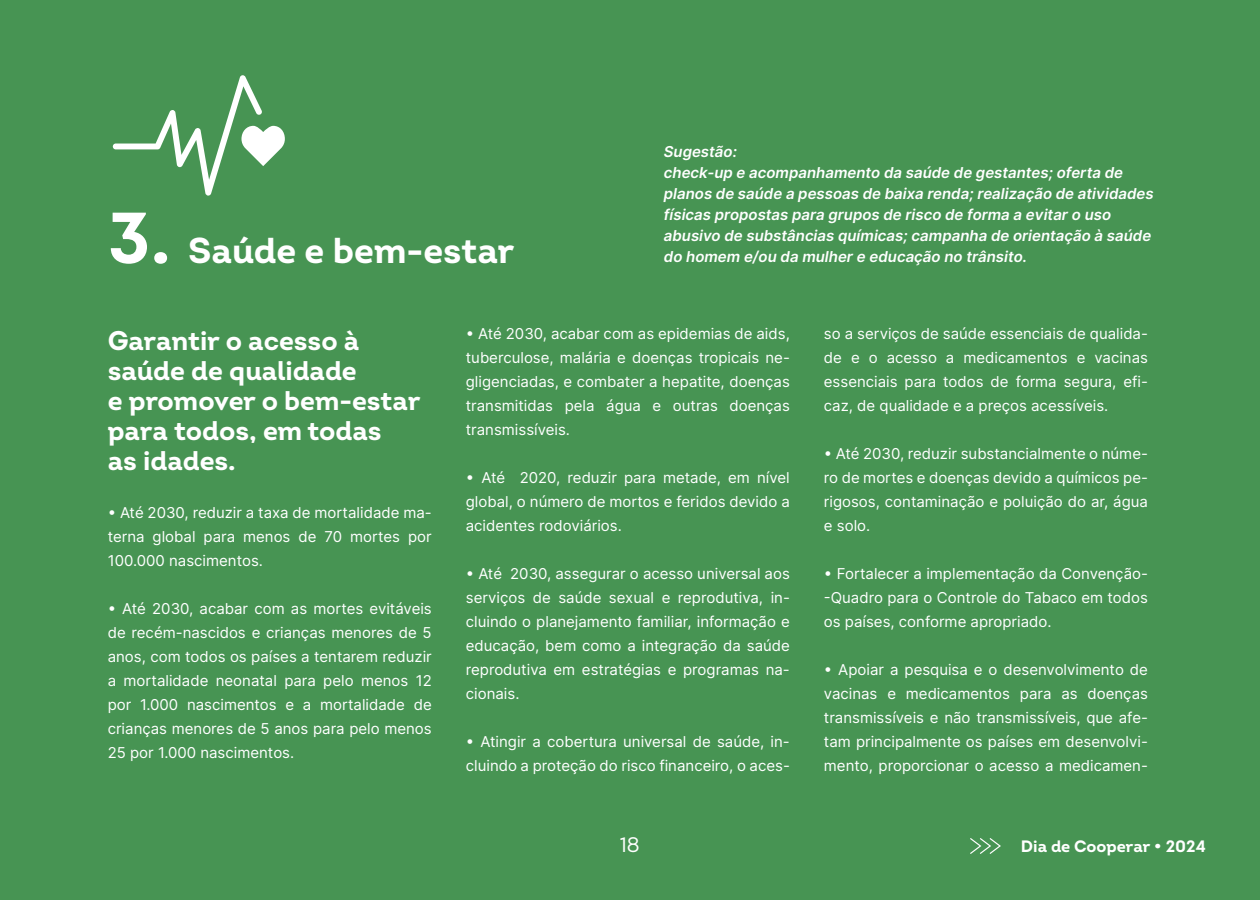
<style>
.page{position:relative;width:1260px;height:900px;background:#479453}
.page>*{position:absolute;margin:0;border:0;box-sizing:border-box;transform-origin:0 0}
.t1{font:700 36px "Intro";color:#fff}
.t2{font:700 27px/30px "Intro";color:#fff}
.t3{font:21px "Intro";color:#fff}
.t4{font:700 16.5px "Intro";color:#fff}
.t5{font:15px/24px "Inter";color:#fff;text-align:justify}
.t6{font:italic 600 15px/21px "Inter";color:#fff}
.s1{font-size:72px}
</style>
<div class="page">
<svg style="left:113px;top:75px;width:172px;height:121px"></svg>
<svg style="left:970px;top:838px;width:31px;height:16px"></svg>
<h1 class="t1" style="left:108px;top:228px;width:409px"><span class="s1">3.</span> Saúde e bem-estar</h1>
<p class="t6" style="left:664px;top:141px;width:491px">Sugestão:<br>check-up e acompanhamento da saúde de gestantes; oferta de planos de saúde a pessoas de baixa renda; realização de atividades físicas propostas para grupos de risco de forma a evitar o uso abusivo de substâncias químicas; campanha de orientação à saúde</p>
<p class="t6" style="left:664px;top:246px;width:365px">do homem e/ou da mulher e educação no trânsito.</p>
<h2 class="t2" style="left:108px;top:325px;width:315px">Garantir o acesso à saúde de qualidade<br>e promover o bem-estar para todos, em todas<br>as idades.</h2>
<p class="t5" style="left:108px;top:500px;width:326px">• Até 2030, reduzir a taxa de mortalidade ma&shy;terna global para menos de 70 mortes por 100.000 nascimentos.</p>
<p class="t5" style="left:108px;top:596px;width:326px">• Até 2030, acabar com as mortes evitáveis de recém-nascidos e crianças menores de 5 anos, com todos os países a tentarem reduzir a mortalidade neonatal para pelo menos 12 por 1.000 nascimentos e a mortalidade de crianças menores de 5 anos para pelo menos 25 por 1.000 nascimentos.</p>
<p class="t5" style="left:466px;top:321px;width:326px">• Até 2030, acabar com as epidemias de aids, tuberculose, malária e doenças tropicais ne&shy;gligenciadas, e combater a hepatite, doenças transmitidas pela água e outras doenças transmissíveis.</p>
<p class="t5" style="left:466px;top:465px;width:326px">• Até 2020, reduzir para metade, em nível global, o número de mortos e feridos devido a acidentes rodoviários.</p>
<p class="t5" style="left:466px;top:561px;width:326px">• Até 2030, assegurar o acesso universal aos serviços de saúde sexual e reprodutiva, in&shy;cluindo o planejamento familiar, informação e educação, bem como a integração da saúde reprodutiva em estratégias e programas na&shy;cionais.</p>
<p class="t5" style="left:466px;top:729px;width:326px">• Atingir a cobertura universal de saúde, in&shy;cluindo a proteção do risco financeiro, o aces-</p>
<p class="t5" style="left:824px;top:321px;width:326px">so a serviços de saúde essenciais de qualida&shy;de e o acesso a medicamentos e vacinas essenciais para todos de forma segura, efi&shy;caz, de qualidade e a preços acessíveis.</p>
<p class="t5" style="left:824px;top:441px;width:326px">• Até 2030, reduzir substancialmente o núme&shy;ro de mortes e doenças devido a químicos pe&shy;rigosos, contaminação e poluição do ar, água e solo.</p>
<p class="t5" style="left:824px;top:561px;width:326px">• Fortalecer a implementação da Convenção--Quadro para o Controle do Tabaco em todos os países, conforme apropriado.</p>
<p class="t5" style="left:824px;top:657px;width:326px">• Apoiar a pesquisa e o desenvolvimento de vacinas e medicamentos para as doenças transmissíveis e não transmissíveis, que afe&shy;tam principalmente os países em desenvolvi&shy;mento, proporcionar o acesso a medicamen-</p>
<h3 class="t3" style="left:620px;top:832px;width:21px">18</h3>
<p class="t4" style="left:1021px;top:836px;width:187px">Dia de Cooperar • 2024</p>
</div>
